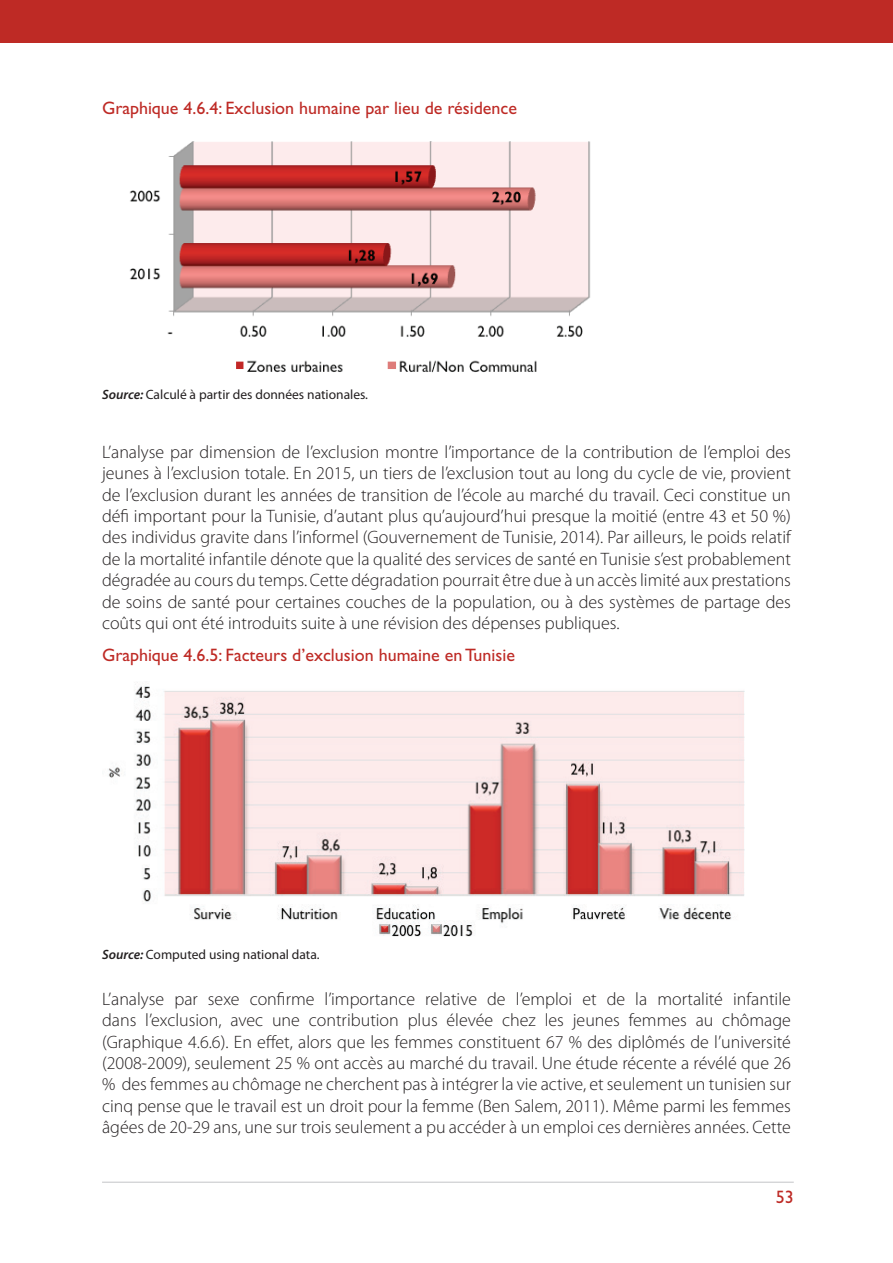
<style>
.page{position:relative;width:893px;height:1263px;background:#fff}
.page>*{position:absolute;margin:0;border:0;box-sizing:border-box;transform-origin:0 0}
.t1{font:300 18px/21.3px "Myriad Pro";color:#231f20;text-align:justify}
.t2{font:18px "Gill Sans Std";color:#be2a25}
.t3{font:13.5px "Myriad Pro";color:#231f20}
.s1{font-weight:600;font-style:italic}
</style>
<div class="page">
<hr style="left:102px;top:1182px;width:692px;height:1px;background:#c7c8ca">
<div style="left:0;top:0;width:893px;height:43px;background:#be2a25"></div>
<img style="left:129px;top:141px;width:462px;height:232px">
<img style="left:108px;top:682px;width:637px;height:255px">
<p class="t2" style="left:102px;top:98px;width:417px">Graphique 4.6.4: Exclusion humaine par lieu de résidence</p>
<p class="t3" style="left:102px;top:387px;width:268px"><span class="s1">Source:</span> Calculé à partir des données nationales.</p>
<p class="t1" style="left:102px;top:442px;width:690px">L’analyse par dimension de l’exclusion montre l’importance de la contribution de l’emploi des jeunes à l’exclusion totale. En 2015, un tiers de l’exclusion tout au long du cycle de vie, provient de l’exclusion durant les années de transition de l’école au marché du travail. Ceci constitue un défi important pour la Tunisie, d’autant plus qu’aujourd’hui presque la moitié (entre 43 et 50 %) des individus gravite dans l’informel (Gouvernement de Tunisie, 2014). Par ailleurs, le poids relatif de la mortalité infantile dénote que la qualité des services de santé en Tunisie s’est probablement dégradée au cours du temps. Cette dégradation pourrait être due à un accès limité aux prestations de soins de santé pour certaines couches de la population, ou à des systèmes de partage des coûts qui ont été introduits suite à une révision des dépenses publiques.</p>
<p class="t2" style="left:102px;top:645px;width:414px">Graphique 4.6.5: Facteurs d’exclusion humaine en Tunisie</p>
<p class="t3" style="left:102px;top:947px;width:219px"><span class="s1">Source:</span> Computed using national data.</p>
<p class="t1" style="left:102px;top:989px;width:690px">L’analyse par sexe confirme l’importance relative de l’emploi et de la mortalité infantile dans l’exclusion, avec une contribution plus élevée chez les jeunes femmes au chômage (Graphique 4.6.6). En effet, alors que les femmes constituent 67 % des diplômés de l’université (2008-2009), seulement 25 % ont accès au marché du travail. Une étude récente a révélé que 26 % des femmes au chômage ne cherchent pas à intégrer la vie active, et seulement un tunisien sur cinq pense que le travail est un droit pour la femme (Ben Salem, 2011). Même parmi les femmes âgées de 20-29 ans, une sur trois seulement a pu accéder à un emploi ces dernières années. Cette</p>
<p class="t2" style="left:776px;top:1186px;width:19px">53</p>
</div>
